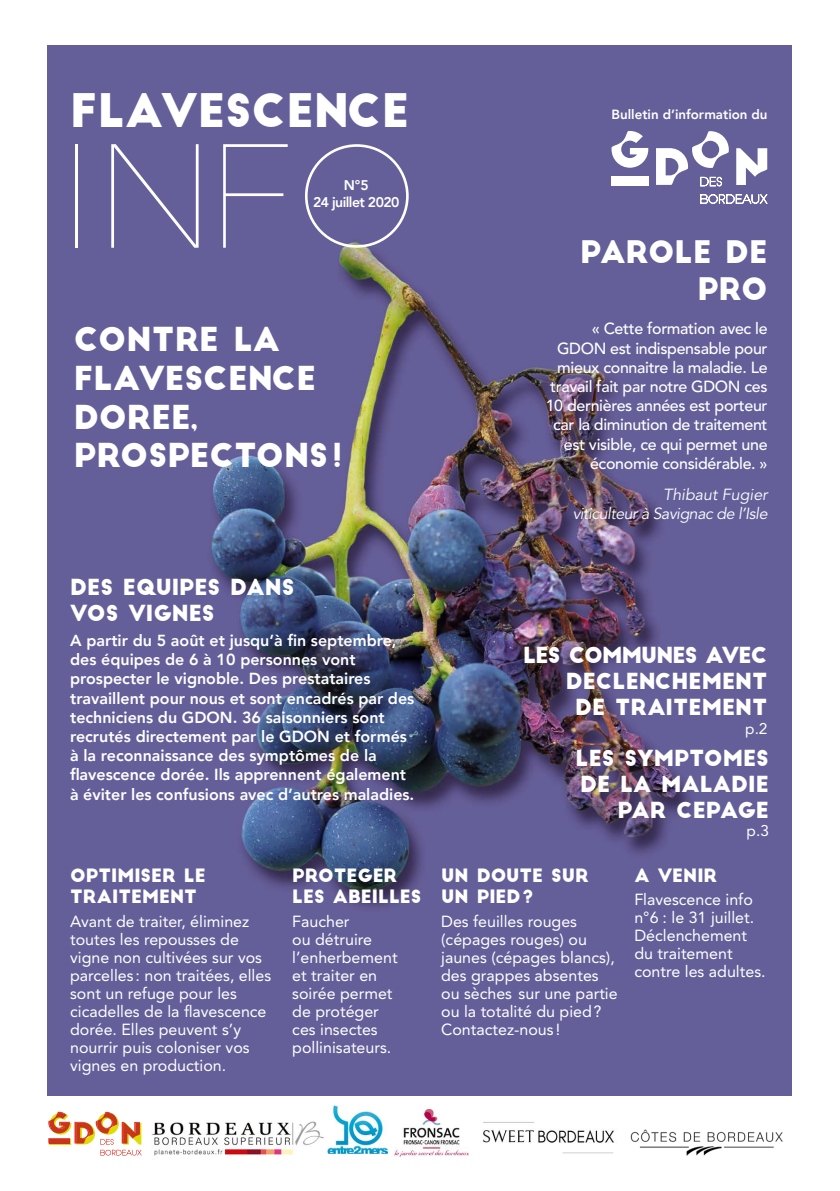
<style>
.page{position:relative;width:840px;height:1191px;background:#fff}
.page>*{position:absolute;margin:0;border:0;box-sizing:border-box;transform-origin:0 0}
.t1{font:138px "Slim Joe";color:#fff}
.t2{font:45.2px "Big John";color:#fff}
.t3{font:32.2px/38.8px "Big John";color:#fff}
.t4{font:30.4px/36.4px "Big John";color:#fff;text-align:right}
.t5{font:21.6px/26px "Big John";color:#fff;text-align:right}
.t6{font:18px/21.6px "Big John";color:#fff}
.t7{font:16px/18px "Avenir LT Std";color:#fff}
.t8{font:800 16px/19.2px "Avenir LT Pro";color:#fff}
.t9{font:500 16px/19.2px "Avenir LT Std";letter-spacing:-.02em;color:#fff;text-align:right}
.t10{font:italic 16px/19.2px "Avenir LT Std";letter-spacing:-.03em;color:#fff;text-align:right}
.t11{font:15.4px "Avenir LT Std";color:#fff}
.t12{font:800 14px/16.8px "Avenir LT Pro";letter-spacing:-.04em;color:#fff;text-align:center}
.t13{font:800 13.4px "Avenir LT Pro";color:#fff}
</style>
<div class="page">
<img style="left:47px;top:45px;width:743px;height:1050px">
<svg style="left:699px;top:193px;width:68px;height:11px"></svg>
<svg style="left:655px;top:131px;width:73px;height:55px"></svg>
<svg style="left:611px;top:131px;width:37px;height:37px"></svg>
<svg style="left:735px;top:148px;width:31px;height:37px"></svg>
<div style="left:611px;top:176px;width:37px;height:9px;background:#fff"></div>
<img style="left:151px;top:1121px;width:172px;height:35px">
<img style="left:327px;top:1105px;width:60px;height:48px">
<img style="left:394px;top:1109px;width:73px;height:47px">
<svg style="left:48px;top:1111px;width:94px;height:44px"></svg>
<hr style="left:49px;top:1139px;width:21px;height:4px;background:#c7361b">
<img style="left:483px;top:1122px;width:131px;height:32px">
<img style="left:630px;top:1129px;width:153px;height:27px">
<h2 class="t2" style="left:70px;top:90px;width:340px">FLAVESCENCE</h2>
<h1 class="t1" style="left:58px;top:119px;width:360px">INFO</h1>
<p class="t12" style="left:313px;top:177px;width:88px">N°5<br>24 juillet 2020</p>
<h3 class="t3" style="left:74px;top:321px;width:270px">CONTRE LA<br>FLAVESCENCE<br>DOREE,<br>PROSPECTONS!</h3>
<p class="t13" style="left:611px;top:106px;width:157px">Bulletin d’information du</p>
<h3 class="t4" style="left:579px;top:235px;width:189px">PAROLE DE<br>PRO</h3>
<p class="t9" style="left:545px;top:320px;width:223px">« Cette formation avec le<br>GDON est indispensable pour mieux connaitre la maladie. Le travail fait par notre GDON ces<br>10 dernières années est porteur car la diminution de traitement est visible, ce qui permet une économie considérable. »</p>
<p class="t10" style="left:572px;top:485px;width:196px">Thibaut Fugier<br>viticulteur à Savignac de l’Isle</p>
<h3 class="t5" style="left:70px;top:575px;width:226px;text-align:left">DES EQUIPES DANS<br>VOS VIGNES</h3>
<p class="t8" style="left:70px;top:631px;width:345px">A partir du 5 août et jusqu’à fin septembre, des équipes de 6 à 10 personnes vont prospecter le vignoble. Des prestataires travaillent pour nous et sont encadrés par des techniciens du GDON. 36 saisonniers sont recrutés directement par le GDON et formés à la reconnaissance des symptômes de la flavescence dorée. Ils apprennent également à éviter les confusions avec d’autres maladies.</p>
<p class="t6" style="left:70px;top:864px;width:137px">OPTIMISER LE<br>TRAITEMENT</p>
<p class="t7" style="left:70px;top:912px;width:202px">Avant de traiter, éliminez toutes les repousses de vigne non cultivées sur vos parcelles : non traitées, elles sont un refuge pour les cicadelles de la flavescence dorée. Elles peuvent s’y nourrir puis coloniser vos vignes en production.</p>
<p class="t6" style="left:292px;top:864px;width:131px">PROTEGER<br>LES ABEILLES</p>
<p class="t7" style="left:292px;top:912px;width:107px">Faucher<br>ou détruire l’enherbement et traiter en soirée permet de protéger ces insectes pollinisateurs.</p>
<h3 class="t5" style="left:523px;top:643px;width:245px">LES COMMUNES AVEC<br>DECLENCHEMENT<br>DE TRAITEMENT</h3>
<p class="t11" style="left:744px;top:719px;width:24px">p.2</p>
<h3 class="t5" style="left:575px;top:745px;width:195px">LES SYMPTOMES<br>DE LA MALADIE<br>PAR CEPAGE</h3>
<p class="t11" style="left:746px;top:822px;width:24px">p.3</p>
<p class="t6" style="left:441px;top:864px;width:149px">UN DOUTE SUR<br>UN PIED?</p>
<p class="t7" style="left:441px;top:912px;width:178px">Des feuilles rouges (cépages rouges) ou jaunes (cépages blancs), des grappes absentes ou sèches sur une partie ou la totalité du pied?<br>Contactez-nous !</p>
<p class="t6" style="left:634px;top:864px;width:84px">A VENIR</p>
<p class="t7" style="left:634px;top:890px;width:133px">Flavescence info n°6 : le 31 juillet.<br>Déclenchement du traitement contre les adultes.</p>
</div>
